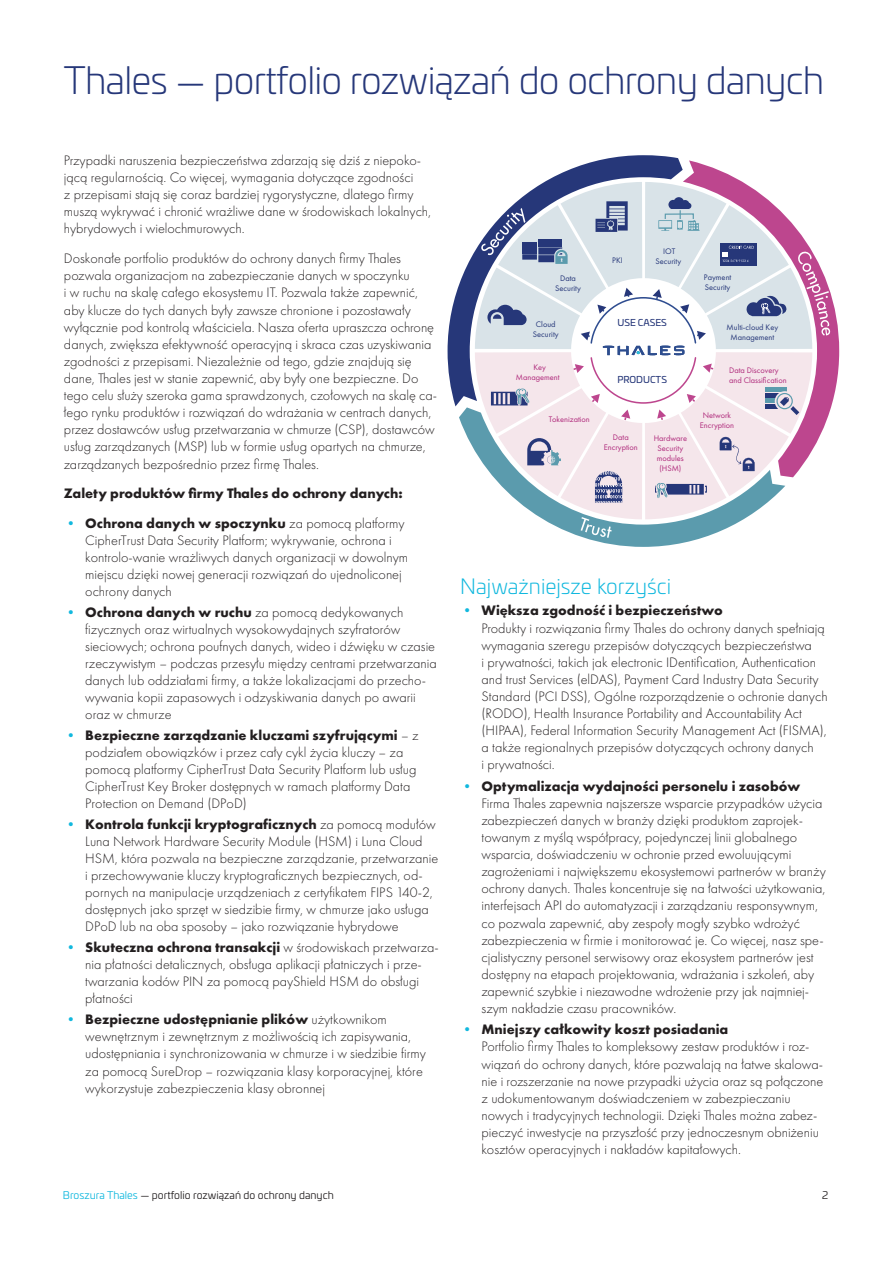
<style>
.page{position:relative;width:893px;height:1263px;background:#fff}
.page>*{position:absolute;margin:0;border:0;box-sizing:border-box;transform-origin:0 0}
.t1{font:300 37.5px "Univia Pro";letter-spacing:-.02em;color:#263779}
.t2{font:300 21px "Univia Pro";color:#11b8de}
.t3{font:300 14.25px/17.1px "Futura PT";color:#231f20}
.t4{font:700 14.25px "Futura PT";color:#231f20}
.t5{font:10.5px "Univia Pro";color:#231f20}
.t6{font:9.3px "Univia Pro";color:#263779}
.t7{font:8.4px/10.1px "Futura PT";color:#b02b7c;text-align:center}
.t8{font:8.4px/10.1px "Futura PT";color:#263779;text-align:center}
.s1{color:#11b8de}
.s2{font-weight:700}
</style>
<div class="page">
<svg style="left:448px;top:155px;width:235px;height:251px"></svg>
<svg style="left:683px;top:160px;width:156px;height:250px"></svg>
<svg style="left:459px;top:407px;width:242px;height:140px"></svg>
<svg style="left:475px;top:182px;width:355px;height:356px"></svg>
<h1 class="t1" style="left:64px;top:53px;width:762px">Thales — portfolio rozwiązań do ochrony danych</h1>
<p class="t3" style="left:64px;top:152px;width:369px">Przypadki naruszenia bezpieczeństwa zdarzają się dziś z niepoko&shy;jącą regularnością. Co więcej, wymagania dotyczące zgodności<br>z przepisami stają się coraz bardziej rygorystyczne, dlatego firmy muszą wykrywać i chronić wrażliwe dane w środowiskach lokalnych, hybrydowych i wielochmurowych.</p>
<p class="t3" style="left:64px;top:250px;width:375px">Doskonałe portfolio produktów do ochrony danych firmy Thales pozwala organizacjom na zabezpieczanie danych w spoczynku<br>i w ruchu na skalę całego ekosystemu IT. Pozwala także zapewnić, aby klucze do tych danych były zawsze chronione i pozostawały wyłącznie pod kontrolą właściciela. Nasza oferta upraszcza ochronę danych, zwiększa efektywność operacyjną i skraca czas uzyskiwania zgodności z przepisami. Niezależnie od tego, gdzie znajdują się dane, Thales jest w stanie zapewnić, aby były one bezpieczne. Do tego celu służy szeroka gama sprawdzonych, czołowych na skalę ca&shy;łego rynku produktów i rozwiązań do wdrażania w centrach danych, przez dostawców usług przetwarzania w chmurze (CSP), dostawców usług zarządzanych (MSP) lub w formie usług opartych na chmurze, zarządzanych bezpośrednio przez firmę Thales.</p>
<p class="t4" style="left:64px;top:484px;width:340px">Zalety produktów firmy Thales do ochrony danych:</p>
<p class="t3" style="left:85px;top:515px;width:324px;text-indent:-21px"><span class="s1">•</span> <span class="s2">Ochrona danych w spoczynku</span> za pomocą platformy CipherTrust Data Security Platform; wykrywanie, ochrona i kontrolo-wanie wrażliwych danych organizacji w dowolnym miejscu dzięki nowej generacji rozwiązań do ujednoliconej ochrony danych</p>
<p class="t3" style="left:85px;top:604px;width:353px;text-indent:-21px"><span class="s1">•</span> <span class="s2">Ochrona danych w ruchu</span> za pomocą dedykowanych fizycznych oraz wirtualnych wysokowydajnych szyfratorów sieciowych; ochrona poufnych danych, wideo i dźwięku w czasie rzeczywistym – podczas przesyłu między centrami przetwarzania danych lub oddziałami firmy, a także lokalizacjami do przecho&shy;wywania kopii zapasowych i odzyskiwania danych po awarii oraz w chmurze</p>
<p class="t3" style="left:85px;top:727px;width:335px;text-indent:-21px"><span class="s1">•</span> <span class="s2">Bezpieczne zarządzanie kluczami szyfrującymi</span> – z podziałem obowiązków i przez cały cykl życia kluczy – za pomocą platformy CipherTrust Data Security Platform lub usług CipherTrust Key Broker dostępnych w ramach platformy Data Protection on Demand (DPoD)</p>
<p class="t3" style="left:85px;top:816px;width:355px;text-indent:-21px"><span class="s1">•</span> <span class="s2">Kontrola funkcji kryptograficznych</span> za pomocą modułów Luna Network Hardware Security Module (HSM) i Luna Cloud HSM, która pozwala na bezpieczne zarządzanie, przetwarzanie i przechowywanie kluczy kryptograficznych bezpiecznych, od&shy;pornych na manipulacje urządzeniach z certyfikatem FIPS 140-2, dostępnych jako sprzęt w siedzibie firmy, w chmurze jako usługa DPoD lub na oba sposoby – jako rozwiązanie hybrydowe</p>
<p class="t3" style="left:85px;top:939px;width:355px;text-indent:-21px"><span class="s1">•</span> <span class="s2">Skuteczna ochrona transakcji</span> w środowiskach przetwarza&shy;nia płatności detalicznych, obsługa aplikacji płatniczych i prze&shy;twarzania kodów PIN za pomocą payShield HSM do obsługi płatności</p>
<p class="t3" style="left:85px;top:1011px;width:342px;text-indent:-21px"><span class="s1">•</span> <span class="s2">Bezpieczne udostępnianie plików</span> użytkownikom wewnętrznym i zewnętrznym z możliwością ich zapisywania, udostępniania i synchronizowania w chmurze i w siedzibie firmy za pomocą SureDrop – rozwiązania klasy korporacyjnej, które wykorzystuje zabezpieczenia klasy obronnej</p>
<p class="t8" style="left:612px;top:255px;width:12px">PKI</p>
<p class="t8" style="left:655px;top:246px;width:27px">IOT<br>Security</p>
<p class="t8" style="left:555px;top:273px;width:27px">Data<br>Security</p>
<p class="t8" style="left:704px;top:272px;width:29px;text-align:left">Payment<br>Security</p>
<p class="t8" style="left:533px;top:319px;width:27px">Cloud<br>Security</p>
<p class="t6" style="left:617px;top:315px;width:51px">USE CASES</p>
<p class="t8" style="left:727px;top:322px;width:53px">Multi-cloud Key<br>Management</p>
<p class="t7" style="left:516px;top:362px;width:45px">Key<br>Management</p>
<p class="t6" style="left:617px;top:373px;width:51px">PRODUCTS</p>
<p class="t7" style="left:729px;top:365px;width:59px;text-align:left">Data Discovery and Classification</p>
<p class="t7" style="left:549px;top:414px;width:43px">Tokenization</p>
<p class="t7" style="left:700px;top:410px;width:36px">Network<br>Encryption</p>
<p class="t7" style="left:604px;top:432px;width:36px">Data<br>Encryption</p>
<p class="t7" style="left:654px;top:433px;width:35px">Hardware<br>Security modules (HSM)</p>
<h2 class="t2" style="left:460px;top:571px;width:212px">Najważniejsze korzyści</h2>
<p class="t3" style="left:482px;top:602px;width:348px;text-indent:-21px"><span class="s1">•</span> <span class="s2">Większa zgodność i bezpieczeństwo<br></span>Produkty i rozwiązania firmy Thales do ochrony danych spełniają wymagania szeregu przepisów dotyczących bezpieczeństwa<br>i prywatności, takich jak electronic IDentification, Authentication and trust Services (elDAS), Payment Card Industry Data Security Standard (PCI DSS), Ogólne rozporządzenie o ochronie danych (RODO), Health Insurance Portability and Accountability Act (HIPAA), Federal Information Security Management Act (FISMA), a także regionalnych przepisów dotyczących ochrony danych<br>i prywatności.</p>
<p class="t3" style="left:482px;top:777px;width:346px;text-indent:-21px"><span class="s1">•</span> <span class="s2">Optymalizacja wydajności personelu i zasobów </span>Firma Thales zapewnia najszersze wsparcie przypadków użycia zabezpieczeń danych w branży dzięki produktom zaprojek&shy;towanym z myślą współpracy, pojedynczej linii globalnego wsparcia, doświadczeniu w ochronie przed ewoluującymi zagrożeniami i największemu ekosystemowi partnerów w branży ochrony danych. Thales koncentruje się na łatwości użytkowania, interfejsach API do automatyzacji i zarządzaniu responsywnym, co pozwala zapewnić, aby zespoły mogły szybko wdrożyć zabezpieczenia w firmie i monitorować je. Co więcej, nasz spe&shy;cjalistyczny personel serwisowy oraz ekosystem partnerów jest dostępny na etapach projektowania, wdrażania i szkoleń, aby zapewnić szybkie i niezawodne wdrożenie przy jak najmniej&shy;szym nakładzie czasu pracowników.</p>
<p class="t3" style="left:482px;top:1021px;width:343px;text-indent:-21px"><span class="s1">•</span> <span class="s2">Mniejszy całkowity koszt posiadania<br></span>Portfolio firmy Thales to kompleksowy zestaw produktów i roz&shy;wiązań do ochrony danych, które pozwalają na łatwe skalowa&shy;nie i rozszerzanie na nowe przypadki użycia oraz są połączone z udokumentowanym doświadczeniem w zabezpieczaniu nowych i tradycyjnych technologii. Dzięki Thales można zabez&shy;pieczyć inwestycje na przyszłość przy jednoczesnym obniżeniu kosztów operacyjnych i nakładów kapitałowych.</p>
<p class="t5" style="left:63px;top:1187px;width:272px"><span class="s1">Broszura Thales</span> — portfolio rozwiązań do ochrony danych</p>
<p class="t5" style="left:822px;top:1187px;width:8px">2</p>
</div>
